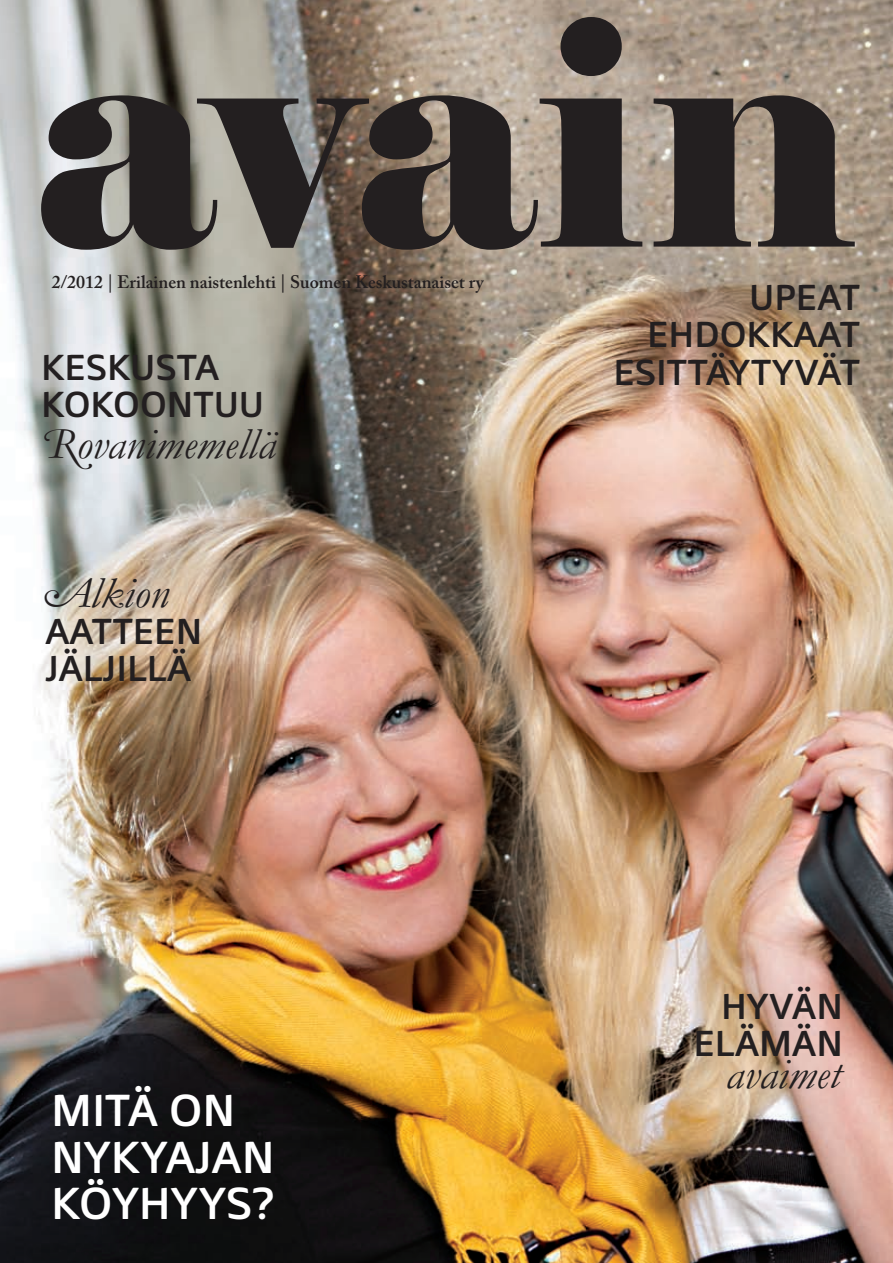
<style>
.page{position:relative;width:893px;height:1263px;background:#fff}
.page>*{position:absolute;margin:0;border:0;box-sizing:border-box;transform-origin:0 0}
.t1{font:45px "Garamond MT Swash Caps";color:#231f20}
.t2{font:600 44.7px/46.5px "Mentone";color:#fff}
.t3{font:600 36px/37.5px "Mentone";color:#231f20}
.t4{font:600 18px "Adobe Caslon Pro";color:#231f20}
</style>
<div class="page">
<img style="left:0;top:0;width:893px;height:1263px">
<svg style="left:41px;top:95px;width:601px;height:155px;background:#5b5550"></svg>
<svg style="left:560px;top:17px;width:62px;height:59px;background:#423b39"></svg>
<svg style="left:654px;top:95px;width:201px;height:152px;background:#5a514b"></svg>
<p class="t4" style="left:52px;top:271px;width:433px">2/2012 | Erilainen naistenlehti | Suomen Keskustanaiset ry</p>
<p class="t3" style="left:41px;top:348px;width:225px">KESKUSTA<br>KOKOONTUU</p>
<p class="t1" style="left:41px;top:417px;width:236px">Rovanimemellä</p>
<p class="t1" style="left:41px;top:565px;width:130px">Alkion</p>
<p class="t3" style="left:45px;top:612px;width:158px">AATTEEN<br>JÄLJILLÄ</p>
<p class="t2" style="left:51px;top:1087px;width:225px">MITÄ ON<br>NYKYAJAN<br>KÖYHYYS?</p>
<p class="t3" style="left:613px;top:278px;width:248px;text-align:right">UPEAT<br>EHDOKKAAT<br>ESITTÄYTYVÄT</p>
<p class="t3" style="left:693px;top:987px;width:151px;text-align:right">HYVÄN<br>ELÄMÄN</p>
<p class="t1" style="left:726px;top:1047px;width:116px">avaimet</p>
</div>
